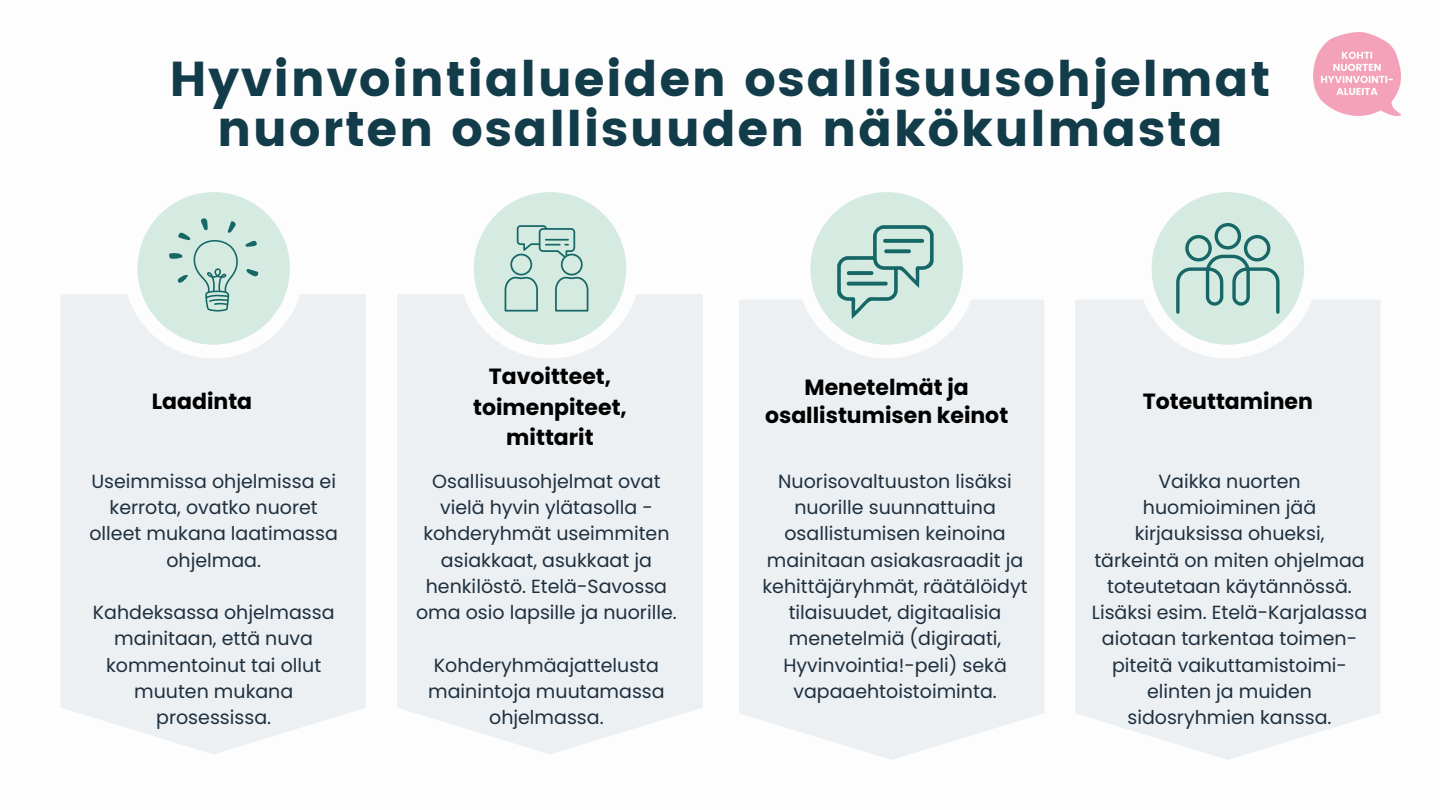
<style>
.page{position:relative;width:1440px;height:810px;background:#fff}
.page>*{position:absolute;margin:0;border:0;box-sizing:border-box;transform-origin:0 0}
.t1{font:49px/50.2px "Poppins";letter-spacing:.03em;color:#123c49;text-align:center}
.t2{font:700 22px/30.8px "Poppins";color:#000;text-align:center}
.t3{font:19px/26.2px "Poppins";color:#1f2f3d;text-align:center}
</style>
<div class="page">
<div style="left:61px;top:294px;width:305px;height:460px;background:#ecf0f3"></div>
<img style="left:1314px;top:33px;width:86px;height:82px">
<div style="left:397px;top:294px;width:306px;height:460px;background:#ecf0f3"></div>
<div style="left:739px;top:300px;width:305px;height:460px;background:#ecf0f3"></div>
<div style="left:1075px;top:300px;width:306px;height:460px;background:#ecf0f3"></div>
<svg style="left:460px;top:192px;width:180px;height:166px"></svg>
<svg style="left:124px;top:192px;width:180px;height:166px"></svg>
<svg style="left:797px;top:192px;width:180px;height:166px"></svg>
<svg style="left:1138px;top:192px;width:180px;height:166px"></svg>
<h1 class="t1" style="left:169px;top:54px;width:1103px">Hyvinvointialueiden osallisuusohjelmat nuorten osallisuuden näkökulmasta</h1>
<p class="t2" style="left:152px;top:386px;width:102px">Laadinta</p>
<p class="t3" style="left:89px;top:468px;width:250px">Useimmissa ohjelmissa ei kerrota, ovatko nuoret olleet mukana laatimassa ohjelmaa.</p>
<p class="t3" style="left:93px;top:599px;width:243px">Kahdeksassa ohjelmassa mainitaan, että nuva kommentoinut tai ollut muuten mukana prosessissa.</p>
<p class="t2" style="left:473px;top:361px;width:155px">Tavoitteet, toimenpiteet, mittarit</p>
<h2 class="t3" style="left:416px;top:468px;width:262px">Osallisuusohjelmat ovat vielä hyvin ylätasolla - kohderyhmät useimmiten asiakkaat, asukkaat ja henkilöstö. Etelä-Savossa oma osio lapsille ja nuorille.</h2>
<p class="t3" style="left:428px;top:652px;width:238px">Kohderyhmäajattelusta mainintoja muutamassa ohjelmassa.</p>
<h2 class="t2" style="left:765px;top:373px;width:245px;line-height:27.8px">Menetelmät ja osallistumisen keinot</h2>
<p class="t3" style="left:763px;top:468px;width:267px">Nuorisovaltuuston lisäksi nuorille suunnattuina osallistumisen keinoina mainitaan asiakasraadit ja kehittäjäryhmät, räätälöidyt tilaisuudet, digitaalisia menetelmiä (digiraati,<br>Hyvinvointia!-peli) sekä vapaaehtoistoiminta.</p>
<p class="t2" style="left:1143px;top:386px;width:172px">Toteuttaminen</p>
<p class="t3" style="left:1094px;top:468px;width:272px">Vaikka nuorten huomioiminen jää kirjauksissa ohueksi, tärkeintä on miten ohjelmaa toteutetaan käytännössä.</p>
<h2 class="t3" style="left:1092px;top:599px;width:277px">Lisäksi esim. Etelä-Karjalassa aiotaan tarkentaa toimen&shy;piteitä vaikuttamistoimi&shy;elinten ja muiden sidosryhmien kanssa.</h2>
</div>
